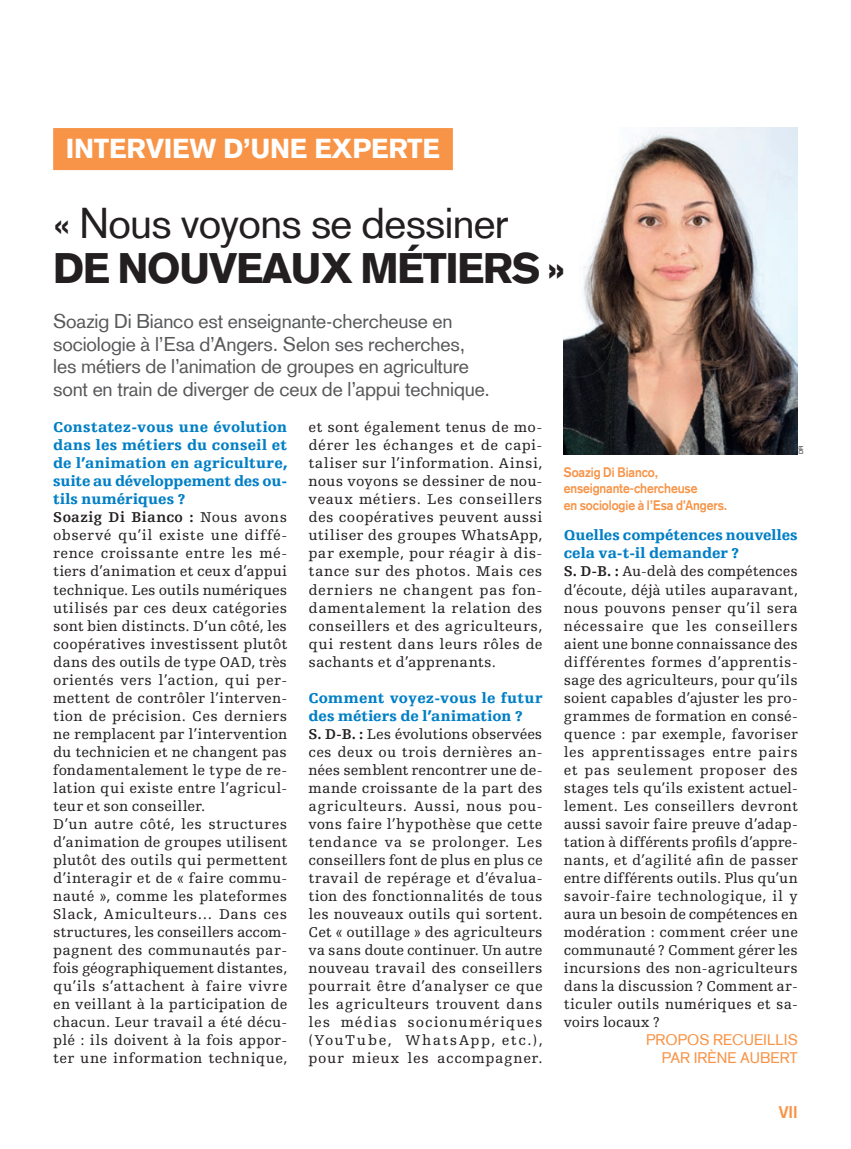
<style>
.page{position:relative;width:851px;height:1149px;background:#fff}
.page>*{position:absolute;margin:0;border:0;box-sizing:border-box;transform-origin:0 0}
.t1{font:42px "Basic Commercial LT Com";letter-spacing:-.015em;color:#231f20}
.t2{font:900 42px "Basic Commercial LT Com";letter-spacing:-.035em;color:#231f20}
.t3{font:900 27px "Basic Commercial LT Com";letter-spacing:-.01em;color:#fff}
.t4{font:19.5px/22.5px "Basic Commercial LT Com";letter-spacing:-.01em;color:#57585a}
.t5{font:700 16.5px "Basic Commercial LT Com";color:#f79447}
.t6{font:15px/18px "Egyptienne FLT Std";letter-spacing:.02em;color:#231f20}
.t7{font:15px/18px "Basic Commercial LT Com";color:#f79447;text-align:right}
.t8{font:700 13.5px/16.5px "Basic Commercial LT Com";letter-spacing:-.005em;color:#f79447;scale:.9 1}
.t9{font:6px "Helvetica LT Std";color:#231f20}
.s1{font-weight:900;color:#007fc6}
.s2{font-weight:700}
</style>
<div class="page">
<div style="left:53px;top:128px;width:400px;height:42px;background:#f79447"></div>
<img style="left:563px;top:128px;width:234px;height:326px">
<div style="left:494px;top:239px;width:84px;height:59px;background:#fff"></div>
<h2 class="t3" style="left:66px;top:132px;width:375px">INTERVIEW D’UNE EXPERTE</h2>
<h1 class="t1" style="left:53px;top:199px;width:457px">« Nous voyons se dessiner</h1>
<h1 class="t2" style="left:53px;top:243px;width:512px">DE NOUVEAUX MÉTIERS »</h1>
<h3 class="t4" style="left:53px;top:310px;width:438px">Soazig Di Bianco est enseignante-chercheuse en sociologie à l’Esa d’Angers. Selon ses recherches, les métiers de l’animation de groupes en agriculture sont en train de diverger de ceux de l’appui technique.</h3>
<p class="t6" style="left:53px;top:418px;width:235px"><span class="s1">Constatez-vous une évolution dans les métiers du conseil et de l’animation en agriculture, suite au développement des ou&shy;tils numériques ?<br></span><span class="s2">Soazig Di Bianco :</span> Nous avons observé qu’il existe une diffé&shy;rence croissante entre les mé&shy;tiers d’animation et ceux d’appui technique. Les outils numériques utilisés par ces deux catégories sont bien distincts. D’un côté, les coopératives investissent plutôt dans des outils de type OAD, très orientés vers l’action, qui per&shy;mettent de contrôler l’interven&shy;tion de précision. Ces derniers ne remplacent par l’intervention du technicien et ne changent pas fondamentalement le type de re&shy;lation qui existe entre l’agricul&shy;teur et son conseiller.<br>D’un autre côté, les structures d’animation de groupes utilisent plutôt des outils qui permettent d’interagir et de « faire commu&shy;nauté », comme les plateformes<br>Slack, Amiculteurs… Dans ces structures, les conseillers accom&shy;pagnent des communautés par&shy;fois géographiquement distantes, qu’ils s’attachent à faire vivre en veillant à la participation de chacun. Leur travail a été décu&shy;plé : ils doivent à la fois appor&shy;ter une information technique,</p>
<p class="t6" style="left:308px;top:418px;width:235px;text-align:justify">et sont également tenus de mo&shy;dérer les échanges et de capi&shy;taliser sur l’information. Ainsi, nous voyons se dessiner de nou&shy;veaux métiers. Les conseillers des coopératives peuvent aussi utiliser des groupes WhatsApp, par exemple, pour réagir à dis&shy;tance sur des photos. Mais ces derniers ne changent pas fon&shy;damentalement la relation des conseillers et des agriculteurs, qui restent dans leurs rôles de sachants et d’apprenants.</p>
<p class="t6" style="left:308px;top:688px;width:235px"><span class="s1">Comment voyez-vous le futur des métiers de l’animation ?<br></span><span class="s2">S. D-B. :</span> Les évolutions observées ces deux ou trois dernières an&shy;nées semblent rencontrer une de&shy;mande croissante de la part des agriculteurs. Aussi, nous pou&shy;vons faire l’hypothèse que cette tendance va se prolonger. Les conseillers font de plus en plus ce travail de repérage et d’évalua&shy;tion des fonctionnalités de tous les nouveaux outils qui sortent.<br>Cet « outillage » des agriculteurs va sans doute continuer. Un autre nouveau travail des conseillers pourrait être d’analyser ce que les agriculteurs trouvent dans les médias socionumériques (YouTube, WhatsApp, etc.), pour mieux les accompagner.</p>
<p class="t8" style="left:563px;top:463px;width:183px">Soazig Di Bianco, enseignante-chercheuse<br>en sociologie à l’Esa d’Angers.</p>
<p class="t9" style="left:797px;top:454px;width:10px;rotate:-90deg">DR</p>
<p class="t6" style="left:563px;top:526px;width:235px"><span class="s1">Quelles compétences nouvelles cela va-t-il demander ?<br></span><span class="s2">S. D-B. :</span> Au-delà des compétences d’écoute, déjà utiles auparavant, nous pouvons penser qu’il sera nécessaire que les conseillers aient une bonne connaissance des différentes formes d’apprentis&shy;sage des agriculteurs, pour qu’ils soient capables d’ajuster les pro&shy;grammes de formation en consé&shy;quence : par exemple, favoriser les apprentissages entre pairs et pas seulement proposer des stages tels qu’ils existent actuel&shy;lement. Les conseillers devront aussi savoir faire preuve d’adap&shy;tation à différents profils d’appre&shy;nants, et d’agilité afin de passer entre différents outils. Plus qu’un savoir-faire technologique, il y aura un besoin de compétences en modération : comment créer une communauté ? Comment gérer les incursions des non-agriculteurs dans la discussion ? Comment ar&shy;ticuler outils numériques et sa&shy;voirs locaux ?</p>
<p class="t7" style="left:646px;top:1030px;width:153px">PROPOS RECUEILLIS<br>PAR IRÈNE AUBERT</p>
<p class="t5" style="left:778px;top:1102px;width:20px">VII</p>
</div>
